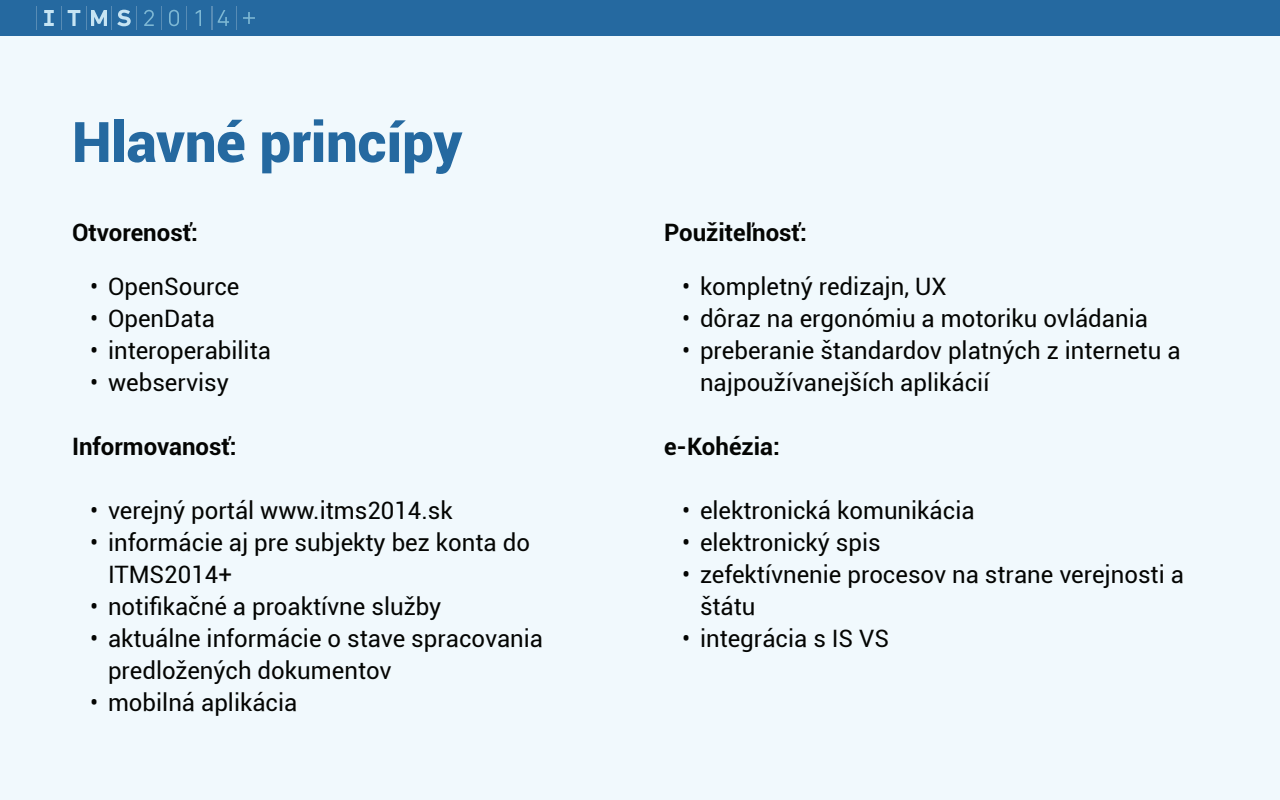
<style>
.page{position:relative;width:1280px;height:800px;background:#f1f9fd}
.page>*{position:absolute;margin:0;border:0;box-sizing:border-box;transform-origin:0 0}
.t1{font:900 56px "Roboto";color:#2569a0}
.t2{font:24px/32px "Roboto";color:#040503}
.t3{font:700 24px "Roboto";color:#040503}
</style>
<div class="page">
<div style="left:0;top:0;width:1280px;height:36px;background:#2569a0"></div>
<svg style="left:68px;top:10px;width:12px;height:16px"></svg>
<svg style="left:44px;top:10px;width:10px;height:16px"></svg>
<svg style="left:169px;top:10px;width:10px;height:16px"></svg>
<svg style="left:144px;top:10px;width:10px;height:16px"></svg>
<svg style="left:196px;top:10px;width:5px;height:16px"></svg>
<svg style="left:243px;top:12px;width:12px;height:12px"></svg>
<svg style="left:218px;top:10px;width:11px;height:16px"></svg>
<svg style="left:36px;top:6px;width:1px;height:24px"></svg>
<svg style="left:61px;top:6px;width:1px;height:24px"></svg>
<svg style="left:86px;top:6px;width:51px;height:24px"></svg>
<svg style="left:161px;top:6px;width:1px;height:24px"></svg>
<svg style="left:186px;top:6px;width:1px;height:24px"></svg>
<svg style="left:211px;top:6px;width:1px;height:24px"></svg>
<svg style="left:236px;top:6px;width:1px;height:24px"></svg>
<h1 class="t1" style="left:72px;top:102px;width:392px">Hlavné princípy</h1>
<p class="t3" style="left:72px;top:216px;width:127px">Otvorenosť:</p>
<p class="t2" style="left:90px;top:270px;width:151px">• OpenSource</p>
<p class="t2" style="left:90px;top:301px;width:126px">• OpenData</p>
<p class="t2" style="left:90px;top:333px;width:182px">• interoperabilita</p>
<p class="t2" style="left:90px;top:365px;width:140px">• webservisy</p>
<p class="t3" style="left:72px;top:429px;width:166px">Informovanosť:</p>
<p class="t2" style="left:90px;top:493px;width:364px">• verejný portál www.itms2014.sk</p>
<p class="t2" style="left:108px;top:525px;width:424px;text-indent:-18px">• informácie aj pre subjekty bez konta do<br>ITMS2014+</p>
<p class="t2" style="left:90px;top:589px;width:353px">• notifikačné a proaktívne služby</p>
<p class="t2" style="left:108px;top:621px;width:437px;text-indent:-18px">• aktuálne informácie o stave spracovania predložených dokumentov</p>
<p class="t2" style="left:90px;top:685px;width:209px">• mobilná aplikácia</p>
<p class="t3" style="left:664px;top:216px;width:144px">Použiteľnosť:</p>
<p class="t2" style="left:682px;top:269px;width:266px">• kompletný redizajn, UX</p>
<p class="t2" style="left:682px;top:301px;width:468px">• dôraz na ergonómiu a motoriku ovládania</p>
<p class="t2" style="left:700px;top:333px;width:482px;text-indent:-18px">• preberanie štandardov platných z internetu a najpoužívanejších aplikácií</p>
<p class="t3" style="left:664px;top:429px;width:117px">e-Kohézia:</p>
<p class="t2" style="left:682px;top:493px;width:294px">• elektronická komunikácia</p>
<p class="t2" style="left:682px;top:525px;width:200px">• elektronický spis</p>
<p class="t2" style="left:700px;top:557px;width:485px;text-indent:-18px">• zefektívnenie procesov na strane verejnosti a štátu</p>
<p class="t2" style="left:682px;top:621px;width:209px">• integrácia s IS VS</p>
</div>
